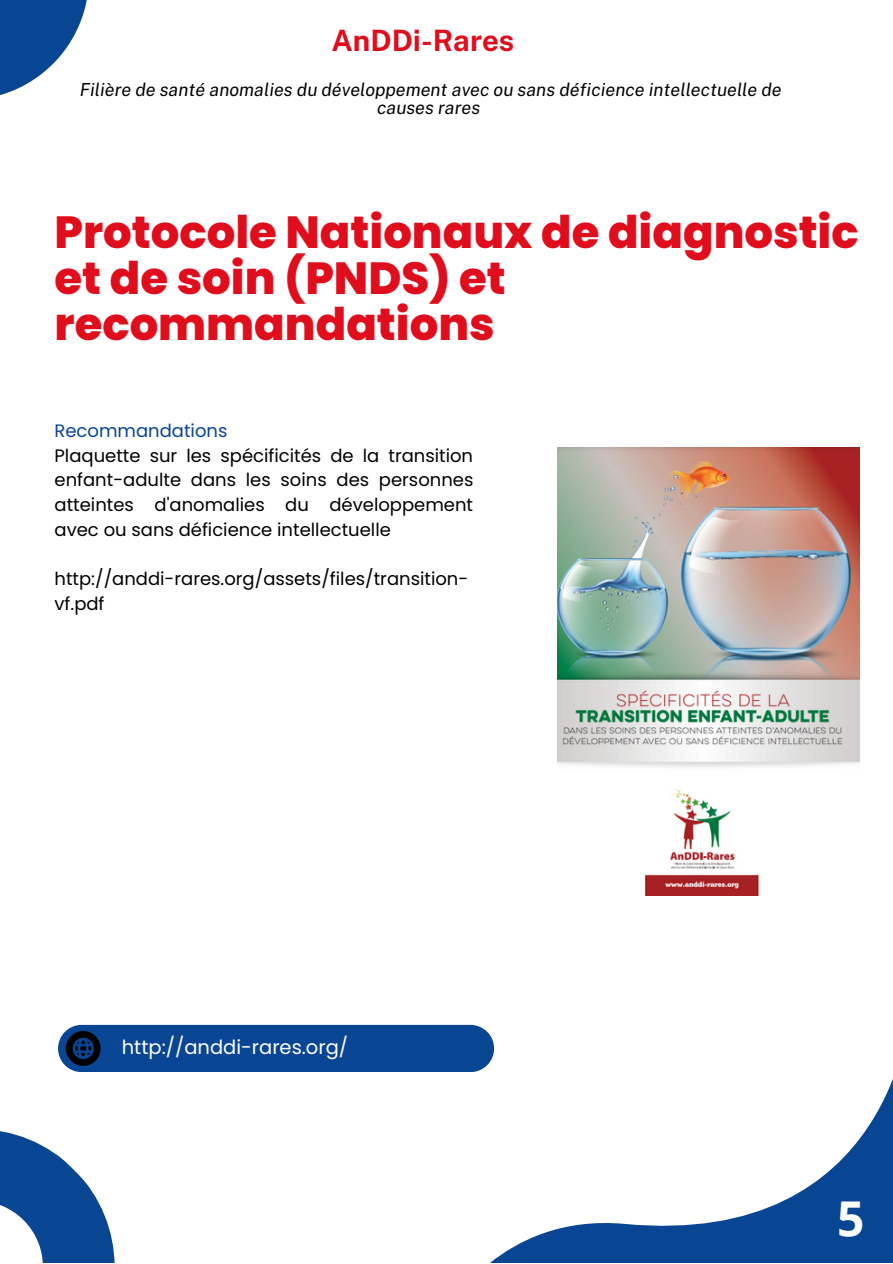
<style>
.page{position:relative;width:893px;height:1264px;background:#fff}
.page>*{position:absolute;margin:0;border:0;box-sizing:border-box;transform-origin:0 0}
.t1{font:700 48px "Open Sans";color:#fefefe}
.t2{font:800 45px/46px "Poppins";color:#e00e1d}
.t3{font:700 29.4px "Public Sans";color:#e00e1d}
.t4{font:19.5px "Poppins";color:#fff}
.t5{font:18px/24.8px "Poppins";color:#000;text-align:justify}
.t6{font:italic 18px/18px "Public Sans";color:#000;text-align:center}
.t7{font:18px "Poppins";color:#084593}
</style>
<div class="page">
<svg style="left:446px;top:1041px;width:446px;height:221px"></svg>
<svg style="left:0;top:0;width:87px;height:95px"></svg>
<img style="left:557px;top:448px;width:302px;height:447px">
<div style="left:58px;top:1024px;width:436px;height:47px;background:#084593;border-radius:24px"></div>
<svg style="left:66px;top:1031px;width:35px;height:34px"></svg>
<svg style="left:0;top:1131px;width:115px;height:131px"></svg>
<p class="t3" style="left:331px;top:23px;width:184px">AnDDi-Rares</p>
<p class="t6" style="left:80px;top:81px;width:703px">Filière de santé anomalies du développement avec ou sans déficience intellectuelle de causes rares</p>
<p class="t2" style="left:55px;top:209px;width:805px">Protocole Nationaux de diagnostic et de soin (PNDS) et recommandations</p>
<p class="t7" style="left:55px;top:418px;width:174px">Recommandations</p>
<p class="t5" style="left:55px;top:443px;width:420px">Plaquette sur les spécificités de la transition enfant-adulte dans les soins des personnes atteintes d'anomalies du développement avec ou sans déficience intellectuelle</p>
<p class="t5" style="left:55px;top:566px;width:415px">http://anddi-rares.org/assets/files/transition&shy;vf.pdf</p>
<p class="t4" style="left:122px;top:1033px;width:228px">http://anddi-rares.org/</p>
<p class="t1" style="left:837px;top:1184px;width:29px">5</p>
</div>
